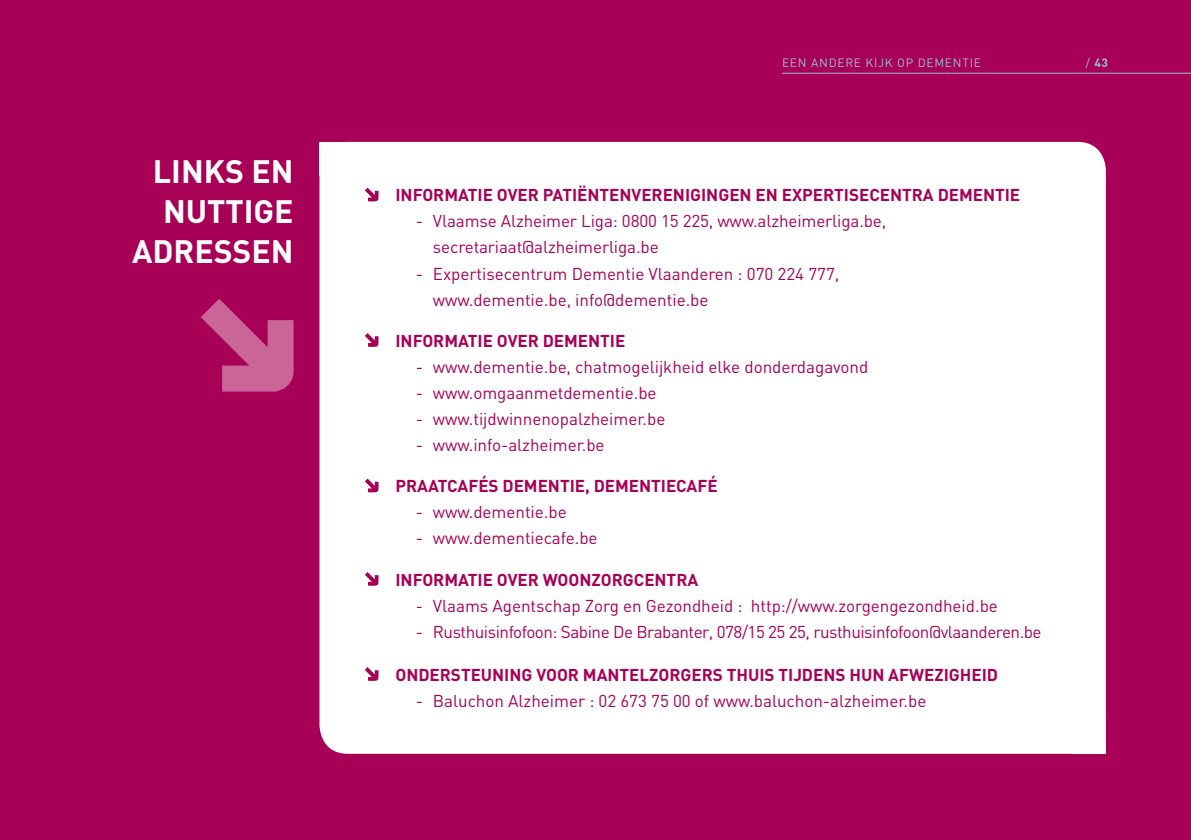
<style>
.page{position:relative;width:1191px;height:840px;background:#fff}
.page>*{position:absolute;margin:0;border:0;box-sizing:border-box;transform-origin:0 0}
.t1{font:700 32px "DIN";color:#fff}
.t2{font:17px/26px "DIN";color:#a80056}
.t3{font:700 17px "DIN";color:#a80056}
.t4{font:17px "DIN";letter-spacing:-.025em;color:#a80056}
.t5{font:12px "DIN";letter-spacing:.06em;color:#97c0cf}
.t6{font:700 12px "DIN";color:#97c0cf}
.s1{font-weight:400}
</style>
<div class="page">
<div style="left:0;top:0;width:1191px;height:839px;background:#a80056"></div>
<hr style="left:782px;top:73px;width:409px;height:1px;background:#97c0cf">
<div style="left:319px;top:142px;width:787px;height:611px;background:#fff;border-radius:28px"></div>
<svg style="left:365px;top:187px;width:13px;height:14px"></svg>
<svg style="left:365px;top:333px;width:13px;height:14px"></svg>
<svg style="left:365px;top:478px;width:13px;height:14px"></svg>
<svg style="left:365px;top:572px;width:13px;height:13px"></svg>
<svg style="left:365px;top:667px;width:13px;height:13px"></svg>
<svg style="left:201px;top:299px;width:93px;height:93px"></svg>
<div style="left:319px;top:142px;width:34px;height:33px;background:#fff"></div>
<div style="left:1072px;top:719px;width:34px;height:34px;background:#fff"></div>
<h1 class="t1" style="left:153px;top:150px;width:118px">LINKS EN</h1>
<h1 class="t1" style="left:163px;top:190px;width:128px">NUTTIGE</h1>
<h1 class="t1" style="left:132px;top:230px;width:139px">ADRESSEN</h1>
<p class="t5" style="left:782px;top:55px;width:197px">Een andere kijk op dementie</p>
<p class="t6" style="left:1085px;top:55px;width:24px"><span class="s1">/</span> 43</p>
<p class="t3" style="left:395px;top:184px;width:124px">INFORMATIE OVER</p>
<p class="t3" style="left:543px;top:184px;width:78px">PATIËNTENVEREN</p>
<p class="t3" style="left:685px;top:184px;width:334px">IGINGEN EN EXPERTISECENTRA DEMENTIE</p>
<p class="t2" style="left:433px;top:208px;width:455px;text-indent:-17px">- Vlaamse Alzheimer Liga: 0800 15 225, www.alzheimerliga.be, secretariaat@alzheimerliga.be</p>
<p class="t2" style="left:433px;top:260px;width:408px;text-indent:-17px">- Expertisecentrum Dementie Vlaanderen : 070 224 777, www.dementie.be, info@dementie.be</p>
<p class="t3" style="left:395px;top:329px;width:124px">INFORMATIE OVER</p>
<p class="t3" style="left:543px;top:329px;width:82px">DEMENTIE</p>
<p class="t2" style="left:416px;top:353px;width:454px">- www.dementie.be, chatmogelijkheid elke donderdagavond</p>
<p class="t2" style="left:416px;top:379px;width:242px">- www.omgaanmetdementie.be</p>
<p class="t2" style="left:416px;top:405px;width:251px">- www.tijdwinnenopalzheimer.be</p>
<p class="t2" style="left:416px;top:431px;width:190px">- www.info-alzheimer.be</p>
<p class="t3" style="left:395px;top:475px;width:23px">PRAA</p>
<p class="t3" style="left:438px;top:475px;width:281px">TCAFÉS DEMENTIE, DEMENTIECAFÉ</p>
<p class="t2" style="left:416px;top:498px;width:152px">- www.dementie.be</p>
<p class="t2" style="left:416px;top:524px;width:183px">- www.dementiecafe.be</p>
<p class="t3" style="left:395px;top:568px;width:124px">INFORMATIE OVER</p>
<p class="t3" style="left:543px;top:568px;width:145px">WOONZORGCENTRA</p>
<p class="t2" style="left:416px;top:592px;width:583px">- Vlaams Agentschap Zorg en Gezondheid : http://www.zorgengezondheid.be</p>
<p class="t4" style="left:416px;top:620px;width:627px">- Rusthuisinfofoon: Sabine De Brabanter, 078/15 25 25, rusthuisinfofoon@vlaanderen.be</p>
<p class="t3" style="left:395px;top:663px;width:604px">ON DERSTEUN ING VOOR MANTELZORGERS THUIS TIJDENS HUN AFWEZIGHEID</p>
<p class="t2" style="left:416px;top:687px;width:512px">- Baluchon Alzheimer : 02 673 75 00 of www.baluchon-alzheimer.be</p>
</div>
